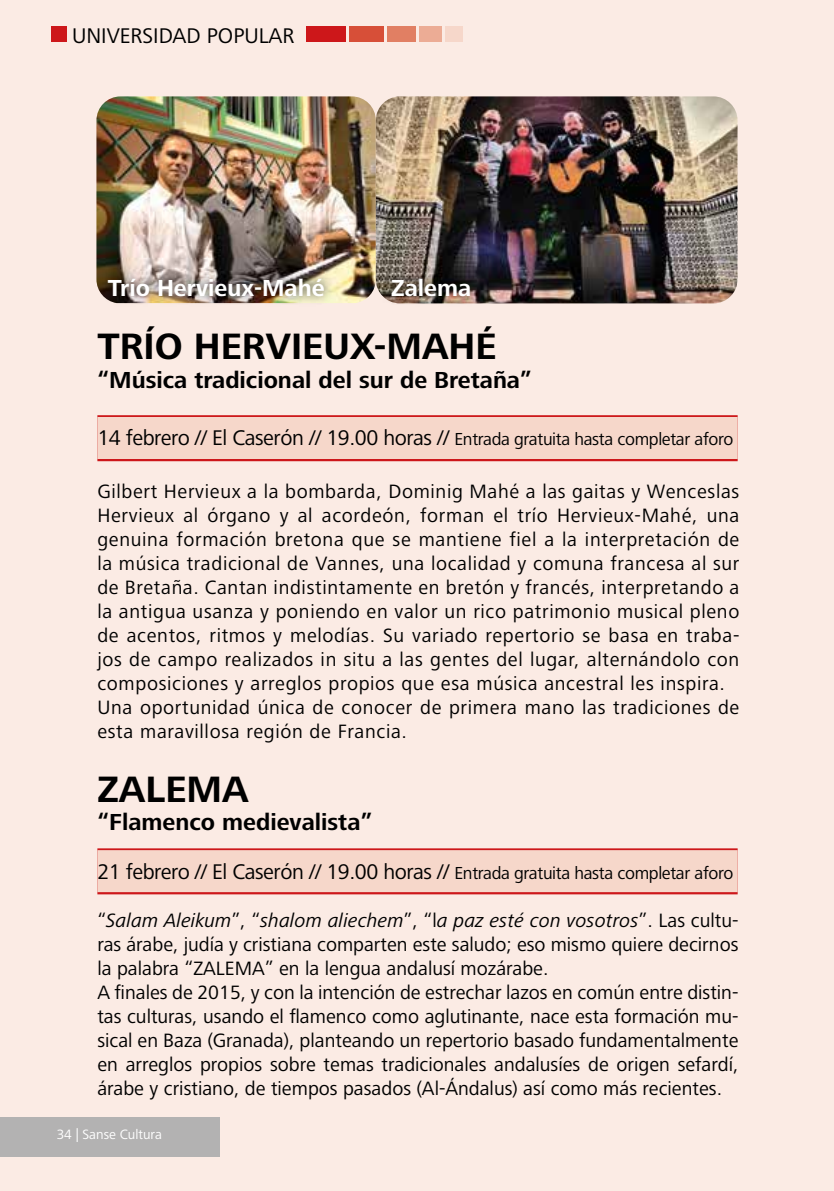
<style>
.page{position:relative;width:834px;height:1191px;background:#fff}
.page>*{position:absolute;margin:0;border:0;box-sizing:border-box;transform-origin:0 0}
.t1{font:700 38px "Frutiger Next LT";color:#000}
.t2{font:700 24px "Frutiger Next LT";color:#000}
.t3{font:700 24px "Frutiger Next LT";color:#fff}
.t4{font:22px "Frutiger Next LT";letter-spacing:-.02em;color:#000}
.t5{font:22px "Frutiger Next LT";color:#000}
.t6{font:20px/24px "Frutiger Next LT";letter-spacing:.035em;color:#000}
.t7{font:20px/24px "Frutiger Next LT";color:#000}
.t8{font:14px "Frutiger Next LT";color:#fff}
.s1{font-size:18px}
.s2{font-style:italic}
</style>
<div class="page">
<div style="left:0;top:0;width:833px;height:1191px;background:#fbebe4"></div>
<div style="left:97px;top:415px;width:640px;height:46px;background:#cd171a"></div>
<div style="left:97px;top:417px;width:640px;height:42px;background:#f6d7ca"></div>
<div style="left:97px;top:848px;width:640px;height:46px;background:linear-gradient(to right,#d33536,#d33536)"></div>
<div style="left:97px;top:850px;width:640px;height:42px;background:#f6d7ca"></div>
<img style="left:96px;top:96px;width:641px;height:207px">
<div style="left:98px;top:268px;width:236px;height:38px;background:#000;opacity:.75"></div>
<div style="left:382px;top:268px;width:98px;height:38px;background:#000;opacity:.75"></div>
<div style="left:0;top:1117px;width:219px;height:40px;background:#b3b2b2"></div>
<div style="left:51px;top:26px;width:16px;height:16px;background:#cd171a"></div>
<div style="left:306px;top:26px;width:40px;height:16px;background:#cd171a"></div>
<div style="left:349px;top:26px;width:34px;height:16px;background:#d74f38"></div>
<div style="left:387px;top:26px;width:28px;height:16px;background:#e17f63"></div>
<div style="left:419px;top:26px;width:23px;height:16px;background:#ecac95"></div>
<div style="left:445px;top:26px;width:17px;height:16px;background:#f6d7ca"></div>
<p class="t5" style="left:72px;top:23px;width:224px">UNIVERSIDAD POPULAR</p>
<p class="t3" style="left:108px;top:274px;width:218px">Trío Hervieux-Mahé</p>
<p class="t3" style="left:391px;top:274px;width:81px">Zalema</p>
<h1 class="t1" style="left:97px;top:325px;width:401px">TRÍO HERVIEUX-MAHÉ</h1>
<p class="t2" style="left:97px;top:366px;width:436px">“Música tradicional del sur de Bretaña”</p>
<p class="t4" style="left:97px;top:426px;width:637px">14 febrero // El Caserón // 19.00 horas // <span class="s1">Entrada gratuita hasta completar aforo</span></p>
<p class="t6" style="left:97px;top:479px;width:643px">Gilbert Hervieux a la bombarda, Dominig Mahé a las gaitas y Wenceslas Hervieux al órgano y al acordeón, forman el trío Hervieux-Mahé, una genuina formación bretona que se mantiene fiel a la interpretación de la música tradicional de Vannes, una localidad y comuna francesa al sur de Bretaña. Cantan indistintamente en bretón y francés, interpretando a la antigua usanza y poniendo en valor un rico patrimonio musical pleno de acentos, ritmos y melodías. Su variado repertorio se basa en traba&shy;jos de campo realizados in situ a las gentes del lugar, alternándolo con composiciones y arreglos propios que esa música ancestral les inspira.<br>Una oportunidad única de conocer de primera mano las tradiciones de esta maravillosa región de Francia.</p>
<h1 class="t1" style="left:97px;top:767px;width:153px">ZALEMA</h1>
<p class="t2" style="left:97px;top:809px;width:276px">“Flamenco medievalista”</p>
<p class="t4" style="left:97px;top:859px;width:637px">21 febrero // El Caserón // 19.00 horas // <span class="s1">Entrada gratuita hasta completar aforo</span></p>
<p class="t7" style="left:97px;top:908px;width:642px">“<span class="s2">Salam Aleikum</span>”, “<span class="s2">shalom aliechem</span>”, “l<span class="s2">a paz esté con vosotros</span>”. Las cultu&shy;ras árabe, judía y cristiana comparten este saludo; eso mismo quiere decirnos la palabra “ZALEMA” en la lengua andalusí mozárabe.<br>A finales de 2015, y con la intención de estrechar lazos en común entre distin&shy;tas culturas, usando el flamenco como aglutinante, nace esta formación mu&shy;sical en Baza (Granada), planteando un repertorio basado fundamentalmente en arreglos propios sobre temas tradicionales andalusíes de origen sefardí, árabe y cristiano, de tiempos pasados (Al-Ándalus) así como más recientes.</p>
<p class="t8" style="left:57px;top:1127px;width:107px">34 | Sanse Cultura</p>
</div>
